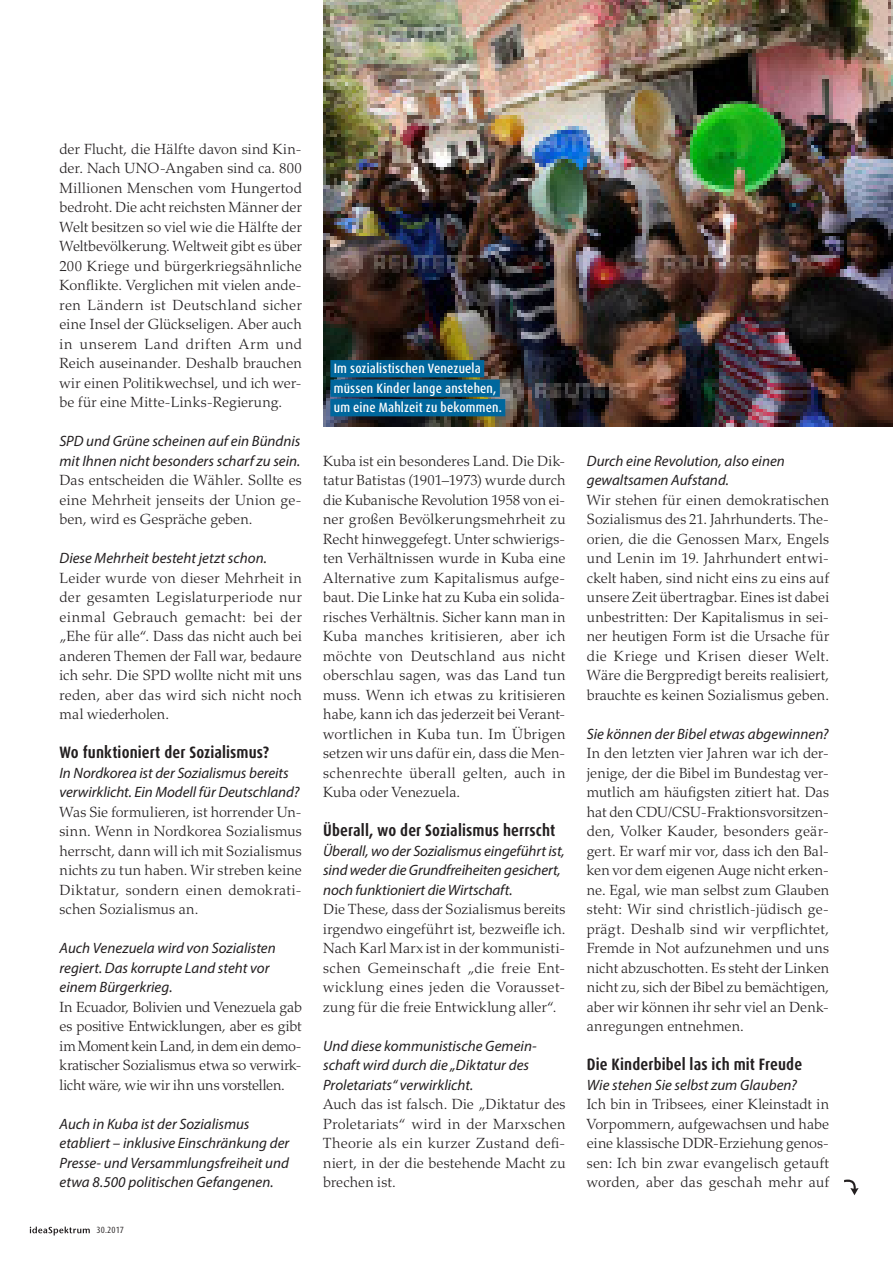
<style>
.page{position:relative;width:893px;height:1263px;background:#fff}
.page>*{position:absolute;margin:0;border:0;box-sizing:border-box;transform-origin:0 0}
.Zwischenüberschrift{font:700 condensed 16.5px "Dax OT";letter-spacing:.005em;color:#231f20}
.Text_Frage{font:italic 15px/19.5px "Myriad Pro";color:#231f20}
.Text_Antwort{font:300 14.7px/19.5px "Palatino LT Std";letter-spacing:.01em;color:#231f20;text-align:justify}
.Bildunterschrift_Lay{font:500 condensed 13.5px "Dax OT";letter-spacing:.01em;color:#fff}
.Kustode{font:condensed 9px "Dax OT";letter-spacing:.01em;color:#231f20}
</style>
<div class="page">
<svg style="left:30px;top:1226px;width:60px;height:9px"></svg>
<svg style="left:844px;top:1179px;width:15px;height:16px"></svg>
<img style="left:323px;top:0;width:570px;height:427px">
<div style="left:330px;top:360px;width:154px;height:17px;background:#00679d"></div>
<div style="left:330px;top:380px;width:170px;height:17px;background:#00679d"></div>
<div style="left:330px;top:399px;width:175px;height:17px;background:#00679d"></div>
<p class="Text_Antwort" style="left:60px;top:139px;width:244px">der Flucht, die Hälfte davon sind Kin&shy;der. Nach UNO-Angaben sind ca. 800<br>Millionen Menschen vom Hungertod bedroht. Die acht reichsten Männer der Welt besitzen so viel wie die Hälfte der Weltbevölkerung. Weltweit gibt es über 200 Kriege und bürgerkriegsähnliche Konflikte. Verglichen mit vielen ande&shy;ren Ländern ist Deutschland sicher eine Insel der Glückseligen. Aber auch in unserem Land driften Arm und Reich auseinander. Deshalb brauchen wir einen Politikwechsel, und ich wer&shy;be für eine Mitte-Links-Regierung.</p>
<p class="Text_Frage" style="left:60px;top:431px;width:242px">SPD und Grüne scheinen auf ein Bündnis mit Ihnen nicht besonders scharf zu sein.</p>
<p class="Text_Antwort" style="left:60px;top:471px;width:244px">Das entscheiden die Wähler. Sollte es eine Mehrheit jenseits der Union ge&shy;ben, wird es Gespräche geben.</p>
<p class="Text_Frage" style="left:60px;top:548px;width:209px">Diese Mehrheit besteht jetzt schon.</p>
<p class="Text_Antwort" style="left:60px;top:568px;width:244px">Leider wurde von dieser Mehrheit in der gesamten Legislaturperiode nur einmal Gebrauch gemacht: bei der „Ehe für alle“. Dass das nicht auch bei anderen Themen der Fall war, bedaure ich sehr. Die SPD wollte nicht mit uns reden, aber das wird sich nicht noch mal wiederholen.</p>
<p class="Zwischenüberschrift" style="left:60px;top:741px;width:211px">Wo funktioniert der Sozialismus?</p>
<p class="Text_Frage" style="left:60px;top:763px;width:241px">In Nordkorea ist der Sozialismus bereits verwirklicht. Ein Modell für Deutschland?</p>
<p class="Text_Antwort" style="left:60px;top:802px;width:244px">Was Sie formulieren, ist horrender Un&shy;sinn. Wenn in Nordkorea Sozialismus herrscht, dann will ich mit Sozialismus nichts zu tun haben. Wir streben keine Diktatur, sondern einen demokrati&shy;schen Sozialismus an.</p>
<p class="Text_Frage" style="left:60px;top:938px;width:218px">Auch Venezuela wird von Sozialisten regiert. Das korrupte Land steht vor einem Bürgerkrieg.</p>
<p class="Text_Antwort" style="left:60px;top:997px;width:244px">In Ecuador, Bolivien und Venezuela gab es positive Entwicklungen, aber es gibt im Moment kein Land, in dem ein demo&shy;kratischer Sozialismus etwa so verwirk&shy;licht wäre, wie wir ihn uns vorstellen.</p>
<p class="Text_Frage" style="left:60px;top:1114px;width:231px">Auch in Kuba ist der Sozialismus etabliert – inklusive Einschränkung der Presse- und Versammlungsfreiheit und etwa 8.500 politischen Gefangenen.</p>
<p class="Kustode" style="left:96px;top:1224px;width:29px">30.2017</p>
<p class="Bildunterschrift_Lay" style="left:334px;top:360px;width:148px">Im sozialistischen Venezuela</p>
<p class="Bildunterschrift_Lay" style="left:334px;top:379px;width:164px">müssen Kinder lange anstehen,</p>
<p class="Bildunterschrift_Lay" style="left:334px;top:399px;width:170px">um eine Mahlzeit zu bekommen.</p>
<p class="Text_Antwort" style="left:323px;top:451px;width:244px">Kuba ist ein besonderes Land. Die Dik&shy;tatur Batistas (1901–1973) wurde durch die Kubanische Revolution 1958 von ei&shy;ner großen Bevölkerungsmehrheit zu Recht hinweggefegt. Unter schwierigs&shy;ten Verhältnissen wurde in Kuba eine Alternative zum Kapitalismus aufge&shy;baut. Die Linke hat zu Kuba ein solida&shy;risches Verhältnis. Sicher kann man in Kuba manches kritisieren, aber ich möchte von Deutschland aus nicht oberschlau sagen, was das Land tun muss. Wenn ich etwas zu kritisieren habe, kann ich das jederzeit bei Verant&shy;wortlichen in Kuba tun. Im Übrigen setzen wir uns dafür ein, dass die Men&shy;schenrechte überall gelten, auch in Kuba oder Venezuela.</p>
<p class="Zwischenüberschrift" style="left:323px;top:819px;width:234px">Überall, wo der Sozialismus herrscht</p>
<p class="Text_Frage" style="left:323px;top:841px;width:243px">Überall, wo der Sozialismus eingeführt ist, sind weder die Grundfreiheiten gesichert, noch funktioniert die Wirtschaft.</p>
<p class="Text_Antwort" style="left:323px;top:900px;width:244px">Die These, dass der Sozialismus bereits irgendwo eingeführt ist, bezweifle ich.<br>Nach Karl Marx ist in der kommunisti&shy;schen Gemeinschaft „die freie Ent&shy;wicklung eines jeden die Vorausset&shy;zung für die freie Entwicklung aller“.</p>
<p class="Text_Frage" style="left:323px;top:1036px;width:215px">Und diese kommunistische Gemein&shy;schaft wird durch die „Diktatur des<br>Proletariats“ verwirklicht.</p>
<p class="Text_Antwort" style="left:323px;top:1095px;width:244px">Auch das ist falsch. Die „Diktatur des Proletariats“ wird in der Marxschen Theorie als ein kurzer Zustand defi&shy;niert, in der die bestehende Macht zu brechen ist.</p>
<p class="Text_Frage" style="left:587px;top:451px;width:200px">Durch eine Revolution, also einen gewaltsamen Aufstand.</p>
<p class="Text_Antwort" style="left:587px;top:490px;width:244px">Wir stehen für einen demokratischen Sozialismus des 21. Jahrhunderts. The&shy;orien, die die Genossen Marx, Engels und Lenin im 19. Jahrhundert entwi&shy;ckelt haben, sind nicht eins zu eins auf unsere Zeit übertragbar. Eines ist dabei unbestritten: Der Kapitalismus in sei&shy;ner heutigen Form ist die Ursache für die Kriege und Krisen dieser Welt.<br>Wäre die Bergpredigt bereits realisiert, brauchte es keinen Sozialismus geben.</p>
<p class="Text_Frage" style="left:587px;top:724px;width:243px">Sie können der Bibel etwas abgewinnen?</p>
<p class="Text_Antwort" style="left:587px;top:744px;width:244px">In den letzten vier Jahren war ich der&shy;jenige, der die Bibel im Bundestag ver&shy;mutlich am häufigsten zitiert hat. Das hat den CDU/CSU-Fraktionsvorsitzen&shy;den, Volker Kauder, besonders geär&shy;gert. Er warf mir vor, dass ich den Bal&shy;ken vor dem eigenen Auge nicht erken&shy;ne. Egal, wie man selbst zum Glauben steht: Wir sind christlich-jüdisch ge&shy;prägt. Deshalb sind wir verpflichtet, Fremde in Not aufzunehmen und uns nicht abzuschotten. Es steht der Linken nicht zu, sich der Bibel zu bemächtigen, aber wir können ihr sehr viel an Denk&shy;anregungen entnehmen.</p>
<p class="Zwischenüberschrift" style="left:587px;top:1053px;width:217px">Die Kinderbibel las ich mit Freude</p>
<p class="Text_Frage" style="left:587px;top:1075px;width:212px">Wie stehen Sie selbst zum Glauben?</p>
<p class="Text_Antwort" style="left:587px;top:1095px;width:244px">Ich bin in Tribsees, einer Kleinstadt in Vorpommern, aufgewachsen und habe eine klassische DDR-Erziehung genos&shy;sen: Ich bin zwar evangelisch getauft worden, aber das geschah mehr auf</p>
</div>
